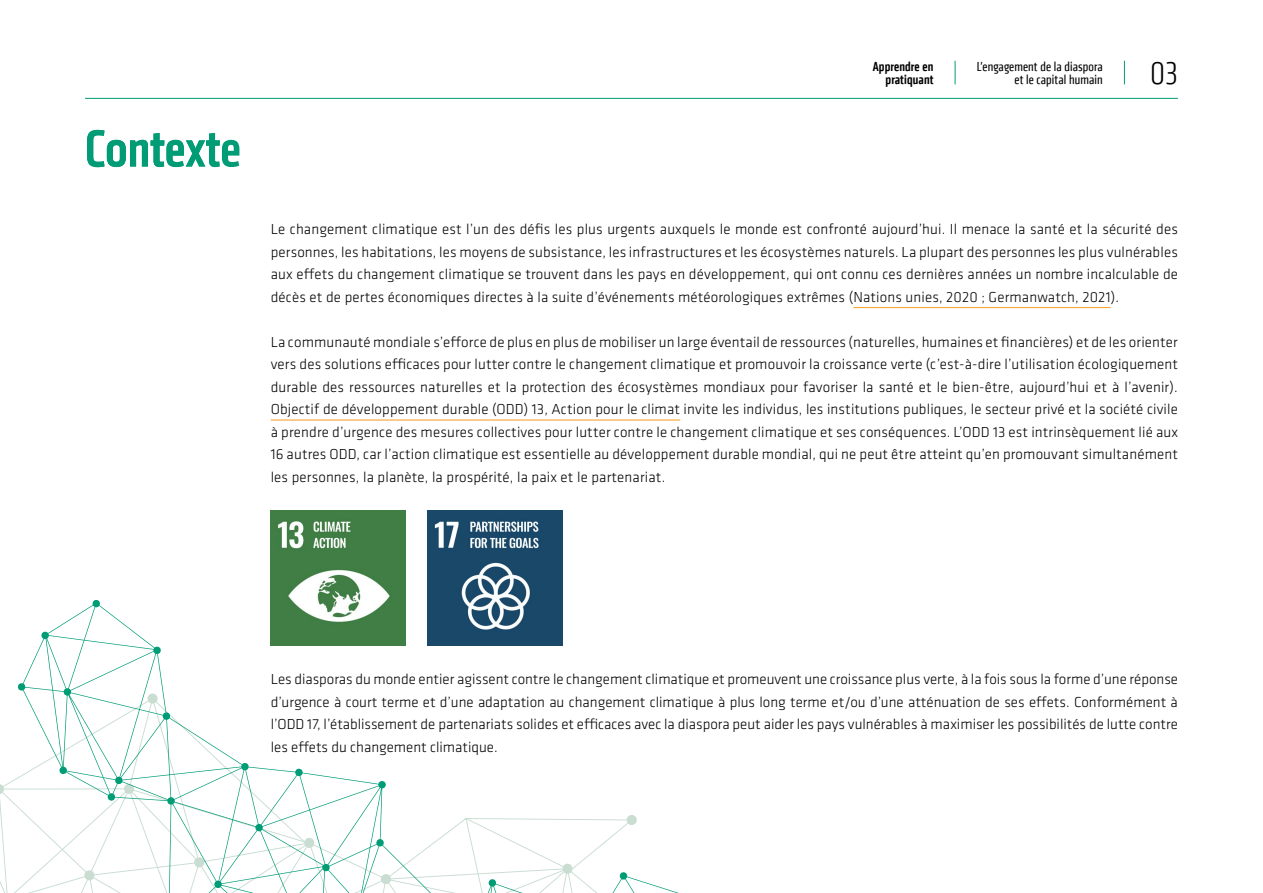
<style>
.page{position:relative;width:1263px;height:893px;background:#fff}
.page>*{position:absolute;margin:0;border:0;box-sizing:border-box;transform-origin:0 0}
.t1{font:500 condensed 54px "Klavika CH";color:#009c76}
.t2{font:300 condensed 33px "Klavika CH";color:#000}
.t3{font:300 15px/22.5px "Klavika";letter-spacing:.01em;color:#000;text-align:justify}
.t4{font:condensed 13.5px/13.5px "Klavika CH";letter-spacing:.01em;color:#000;text-align:right}
.t5{font:500 condensed 13.5px/13.5px "Klavika CH";letter-spacing:.01em;color:#000;text-align:right}
</style>
<div class="page">
<hr style="left:85px;top:98px;width:1093px;height:1px;background:#009c76">
<svg style="left:1124px;top:61px;width:1px;height:23px"></svg>
<svg style="left:955px;top:61px;width:1px;height:23px"></svg>
<hr style="left:853px;top:307px;width:258px;height:1px;background:#faa634">
<hr style="left:271px;top:419px;width:409px;height:2px;background:#faa634">
<svg style="left:17px;top:599px;width:662px;height:294px"></svg>
<img style="left:271px;top:510px;width:135px;height:135px">
<img style="left:427px;top:510px;width:135px;height:135px">
<h1 class="t1" style="left:85px;top:115px;width:157px">Contexte</h1>
<p class="t5" style="left:873px;top:60px;width:62px">Apprendre en pratiquant</p>
<p class="t4" style="left:977px;top:60px;width:128px">L’engagement de la diaspora et le capital humain</p>
<h2 class="t2" style="left:1150px;top:55px;width:29px">03</h2>
<p class="t3" style="left:271px;top:218px;width:909px">Le changement climatique est l’un des défis les plus urgents auxquels le monde est confronté aujourd’hui. Il menace la santé et la sécurité des personnes, les habitations, les moyens de subsistance, les infrastructures et les écosystèmes naturels. La plupart des personnes les plus vulnérables aux effets du changement climatique se trouvent dans les pays en développement, qui ont connu ces dernières années un nombre incalculable de décès et de pertes économiques directes à la suite d’événements météorologiques extrêmes (Nations unies, 2020 ; Germanwatch, 2021).</p>
<p class="t3" style="left:271px;top:330px;width:909px">La communauté mondiale s’efforce de plus en plus de mobiliser un large éventail de ressources (naturelles, humaines et financières) et de les orienter vers des solutions efficaces pour lutter contre le changement climatique et promouvoir la croissance verte (c’est-à-dire l’utilisation écologiquement durable des ressources naturelles et la protection des écosystèmes mondiaux pour favoriser la santé et le bien-être, aujourd’hui et à l’avenir).<br>Objectif de développement durable (ODD) 13, Action pour le climat invite les individus, les institutions publiques, le secteur privé et la société civile à prendre d’urgence des mesures collectives pour lutter contre le changement climatique et ses conséquences. L’ODD 13 est intrinsèquement lié aux 16 autres ODD, car l’action climatique est essentielle au développement durable mondial, qui ne peut être atteint qu’en promouvant simultanément les personnes, la planète, la prospérité, la paix et le partenariat.</p>
<p class="t3" style="left:271px;top:668px;width:909px">Les diasporas du monde entier agissent contre le changement climatique et promeuvent une croissance plus verte, à la fois sous la forme d’une réponse d’urgence à court terme et d’une adaptation au changement climatique à plus long terme et/ou d’une atténuation de ses effets. Conformément à l’ODD 17, l’établissement de partenariats solides et efficaces avec la diaspora peut aider les pays vulnérables à maximiser les possibilités de lutte contre les effets du changement climatique.</p>
</div>
